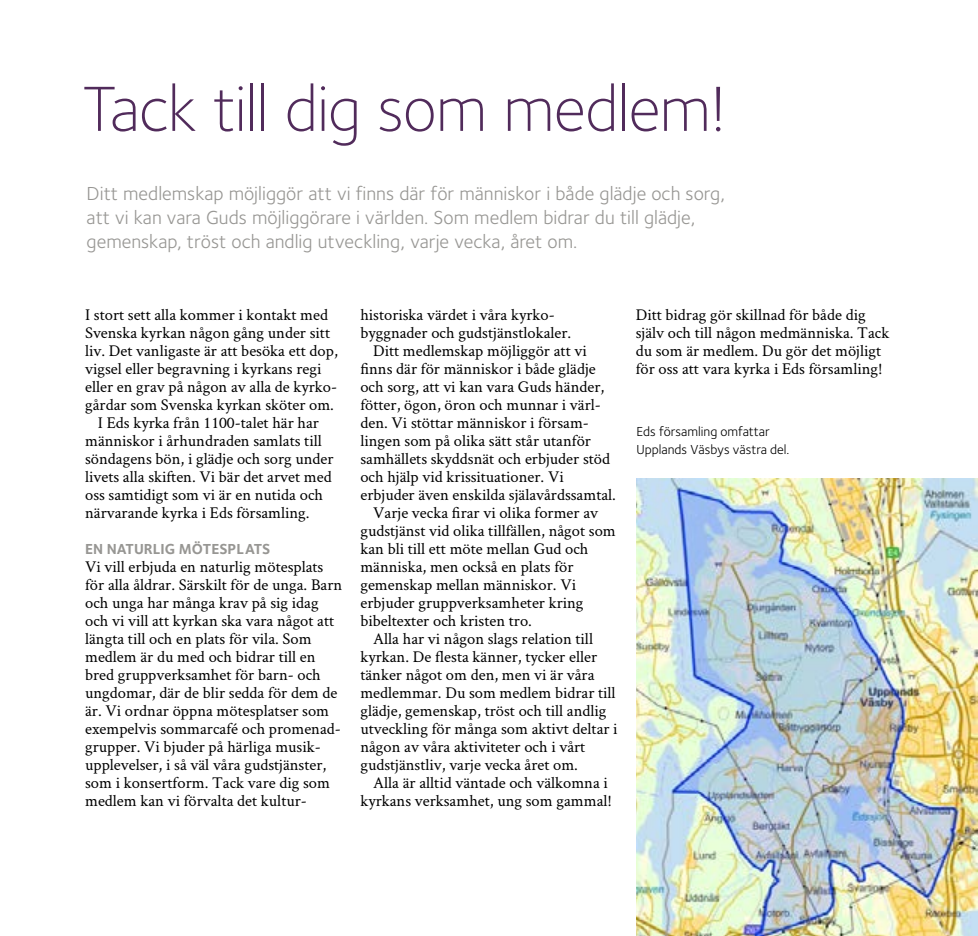
<style>
.page{position:relative;width:978px;height:936px;background:#fff}
.page>*{position:absolute;margin:0;border:0;box-sizing:border-box;transform-origin:0 0}
.t1{font:66px "Foundry Sterling Light OSF";letter-spacing:-.02em;color:#512b5b}
.t2{font:19.5px/24px "Foundry Sterling";color:#979693}
.t3{font:16.5px/18px "Crimson Svk";color:#000}
.t4{font:700 15px "Foundry Sterling";color:#979693}
.t5{font:13.5px/18px "Foundry Sterling";color:#000}
</style>
<div class="page">
<img style="left:637px;top:478px;width:341px;height:457px">
<h1 class="t1" style="left:82px;top:71px;width:647px">Tack till dig som medlem!</h1>
<p class="t2" style="left:87px;top:181px;width:640px">Ditt medlemskap möjliggör att vi finns där för människor i både glädje och sorg, att vi kan vara Guds möjliggörare i världen. Som medlem bidrar du till glädje, gemenskap, tröst och andlig utveckling, varje vecka, året om.</p>
<p class="t3" style="left:85px;top:305px;width:244px">I stort sett alla kommer i kontakt med</p>
<p class="t3" style="left:85px;top:323px;width:246px">Svenska kyrkan någon gång under sitt</p>
<p class="t3" style="left:85px;top:341px;width:254px">liv. Det vanligaste är att besöka ett dop,</p>
<p class="t3" style="left:85px;top:359px;width:238px">vigsel eller begravning i kyrkans regi</p>
<p class="t3" style="left:85px;top:377px;width:254px">eller en grav på någon av alla de kyrko-</p>
<p class="t3" style="left:85px;top:395px;width:250px">gårdar som Svenska kyrkan sköter om.</p>
<p class="t3" style="left:98px;top:413px;width:223px">I Eds kyrka från 1100-talet här har</p>
<p class="t3" style="left:85px;top:431px;width:238px">människor i århundraden samlats till</p>
<p class="t3" style="left:85px;top:449px;width:250px">söndagens bön, i glädje och sorg under</p>
<p class="t3" style="left:85px;top:467px;width:248px">livets alla skiften. Vi bär det arvet med</p>
<p class="t3" style="left:85px;top:485px;width:239px">oss samtidigt som vi är en nutida och</p>
<p class="t3" style="left:85px;top:503px;width:226px">närvarande kyrka i Eds församling.</p>
<p class="t4" style="left:85px;top:540px;width:187px">EN NATURLIG MÖTESPLATS</p>
<p class="t3" style="left:85px;top:557px;width:259px">Vi vill erbjuda en naturlig mötesplats för alla åldrar. Särskilt för de unga. Barn och unga har många krav på sig idag och vi vill att kyrkan ska vara något att längta till och en plats för vila. Som medlem är du med och bidrar till en bred gruppverksamhet för barn- och ungdomar, där de blir sedda för dem de är. Vi ordnar öppna mötesplatser som exempelvis sommarcafé och promenad&shy;grupper. Vi bjuder på härliga musik&shy;upplevelser, i så väl våra gudstjänster, som i konsertform. Tack vare dig som medlem kan vi förvalta det kultur-</p>
<p class="t3" style="left:360px;top:305px;width:196px">historiska värdet i våra kyrko-</p>
<p class="t3" style="left:360px;top:323px;width:212px">byggnader och gudstjänstlokaler.</p>
<p class="t3" style="left:373px;top:341px;width:215px">Ditt medlemskap möjliggör att vi</p>
<p class="t3" style="left:360px;top:359px;width:237px">finns där för människor i både glädje</p>
<p class="t3" style="left:360px;top:377px;width:245px">och sorg, att vi kan vara Guds händer,</p>
<p class="t3" style="left:360px;top:395px;width:242px">fötter, ögon, öron och munnar i värl-</p>
<p class="t3" style="left:360px;top:413px;width:230px">den. Vi stöttar människor i försam-</p>
<p class="t3" style="left:360px;top:431px;width:232px">lingen som på olika sätt står utanför</p>
<p class="t3" style="left:360px;top:449px;width:251px">samhällets skyddsnät och erbjuder stöd</p>
<p class="t3" style="left:360px;top:467px;width:205px">och hjälp vid krissituationer. Vi</p>
<p class="t3" style="left:360px;top:485px;width:257px">erbjuder även enskilda själavårdssamtal.</p>
<p class="t3" style="left:373px;top:503px;width:226px">Varje vecka firar vi olika former av</p>
<p class="t3" style="left:360px;top:521px;width:257px">gudstjänst vid olika tillfällen, något som</p>
<p class="t3" style="left:360px;top:539px;width:230px">kan bli till ett möte mellan Gud och</p>
<p class="t3" style="left:360px;top:557px;width:215px">människa, men också en plats för</p>
<p class="t3" style="left:360px;top:575px;width:217px">gemenskap mellan människor. Vi</p>
<p class="t3" style="left:360px;top:593px;width:225px">erbjuder gruppverksamheter kring</p>
<p class="t3" style="left:360px;top:611px;width:173px">bibeltexter och kristen tro.</p>
<p class="t3" style="left:373px;top:629px;width:221px">Alla har vi någon slags relation till</p>
<p class="t3" style="left:360px;top:647px;width:238px">kyrkan. De flesta känner, tycker eller</p>
<p class="t3" style="left:360px;top:665px;width:236px">tänker något om den, men vi är våra</p>
<p class="t3" style="left:360px;top:683px;width:257px">medlemmar. Du som medlem bidrar till</p>
<p class="t3" style="left:360px;top:701px;width:248px">glädje, gemenskap, tröst och till andlig</p>
<p class="t3" style="left:360px;top:719px;width:259px">utveckling för många som aktivt deltar i</p>
<p class="t3" style="left:360px;top:737px;width:226px">någon av våra aktiviteter och i vårt</p>
<p class="t3" style="left:360px;top:755px;width:219px">gudstjänstliv, varje vecka året om.</p>
<p class="t3" style="left:373px;top:773px;width:236px">Alla är alltid väntade och välkomna i</p>
<p class="t3" style="left:360px;top:791px;width:253px">kyrkans verksamhet, ung som gammal!</p>
<p class="t3" style="left:636px;top:305px;width:255px">Ditt bidrag gör skillnad för både dig själv och till någon medmänniska. Tack du som är medlem. Du gör det möjligt för oss att vara kyrka i Eds församling!</p>
<p class="t5" style="left:637px;top:422px;width:154px">Eds församling omfattar<br>Upplands Väsbys västra del.</p>
</div>
